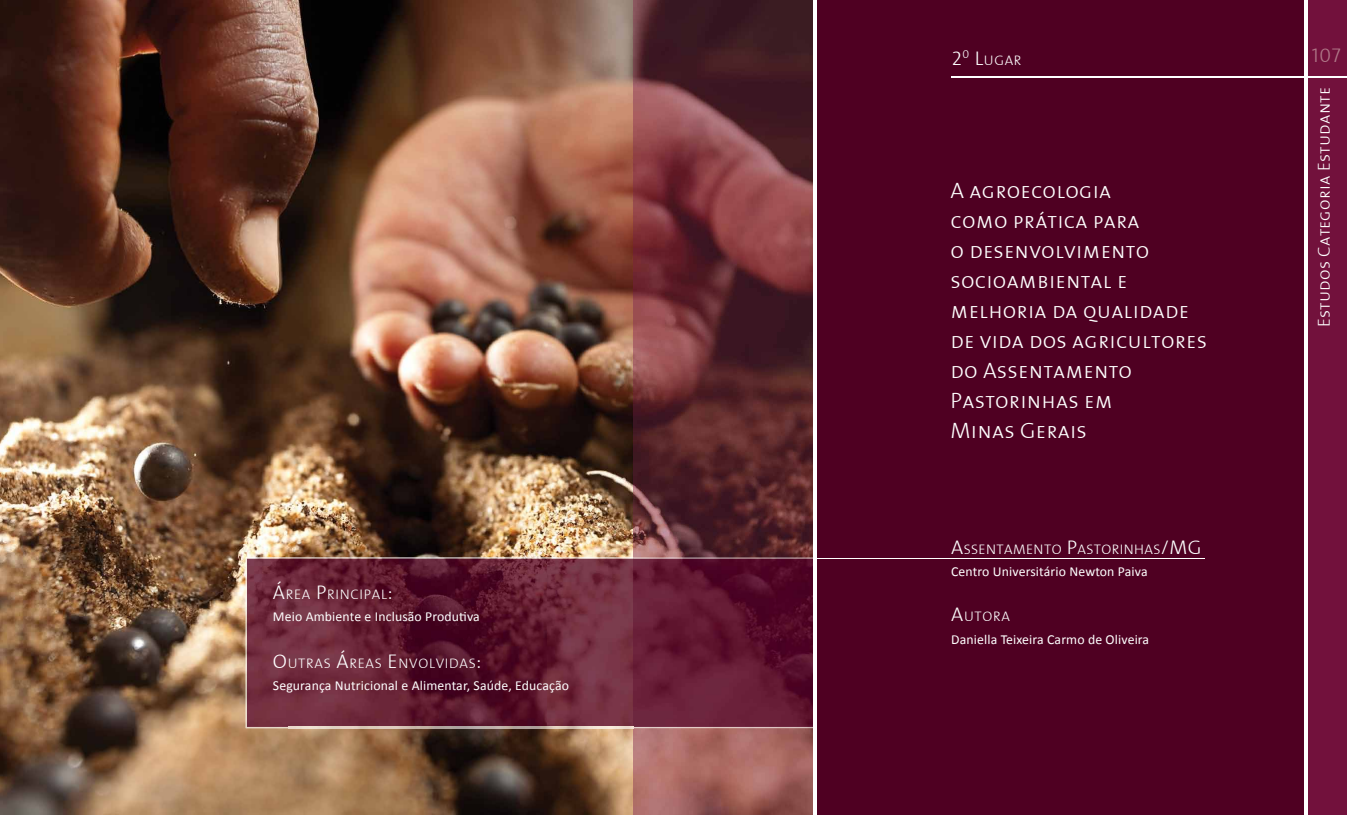
<style>
.page{position:relative;width:1347px;height:815px;background:#fff}
.page>*{position:absolute;margin:0;border:0;box-sizing:border-box;transform-origin:0 0}
.t1{font:22.5px/30px "The Mix Light Cap Caps";letter-spacing:.01em;color:#fff}
.t2{font:20px "The Mix Light Cap Caps";color:#af7888}
.t3{font:17.5px "The Mix Light Cap Caps";letter-spacing:.015em;color:#fff}
.t4{font:14px "The Mix Light Cap Caps";letter-spacing:.05em;color:#fff}
.t5{font:14px "The Mix Light Cap Caps";letter-spacing:.03em;color:#fff}
.t6{font:13.75px "Calibri";letter-spacing:.01em;color:#fff}
.s1{font-size:20px}
</style>
<div class="page">
<img style="left:0;top:0;width:813px;height:815px">
<div style="left:813px;top:0;width:519px;height:815px;background:#4f0022"></div>
<div style="left:1307px;top:0;width:39px;height:815px;background:#72113c"></div>
<hr style="left:815px;top:558px;width:390px;height:1px;background:#fff">
<img style="left:289px;top:558px;width:524px;height:169px">
<img style="left:246px;top:557px;width:387px;height:43px">
<img style="left:246px;top:600px;width:43px;height:128px">
<img style="left:288px;top:727px;width:345px;height:1px">
<hr style="left:813px;top:0;width:4px;height:815px;background:#fff">
<hr style="left:1304px;top:0;width:3px;height:815px;background:#fff">
<hr style="left:951px;top:77px;width:395px;height:1px;background:#fff">
<p class="t4" style="left:273px;top:582px;width:121px"><span class="s1">Á</span>REA <span class="s1">P</span>RINCIPAL<span class="s1">:</span></p>
<p class="t6" style="left:273px;top:608px;width:208px">Meio Ambiente e Inclusão Produtiva</p>
<p class="t4" style="left:273px;top:651px;width:210px"><span class="s1">O</span>UTRAS <span class="s1">Á</span>REAS <span class="s1">E</span>NVOLVIDAS<span class="s1">:</span></p>
<p class="t6" style="left:273px;top:677px;width:297px">Segurança Nutricional e Alimentar, Saúde, Educação</p>
<p class="t4" style="left:951px;top:49px;width:71px"><span class="s1">2</span><sup>0</sup> <span class="s1">L</span>UGAR</p>
<p class="t1" style="left:950px;top:175px;width:258px">A agroecologia<br>como prática para<br>o desenvolvimento socioambiental e melhoria da qualidade de vida dos agricultores do Assentamento<br>Pastorinhas em<br>Minas Gerais</p>
<p class="t5" style="left:951px;top:537px;width:252px"><span class="s1">A</span>SSENTAMENTO <span class="s1">P</span>ASTORINHAS<span class="s1">/MG</span></p>
<p class="t6" style="left:951px;top:563px;width:198px">Centro Universitário Newton Paiva</p>
<p class="t4" style="left:951px;top:605px;width:60px"><span class="s1">A</span>UTORA</p>
<p class="t6" style="left:951px;top:631px;width:199px">Daniella Teixeira Carmo de Oliveira</p>
<p class="t2" style="left:1311px;top:38px;width:31px">107</p>
<p class="t3" style="left:1309px;top:327px;width:242px;rotate:-90deg">Estudos Categoria Estudante</p>
</div>
